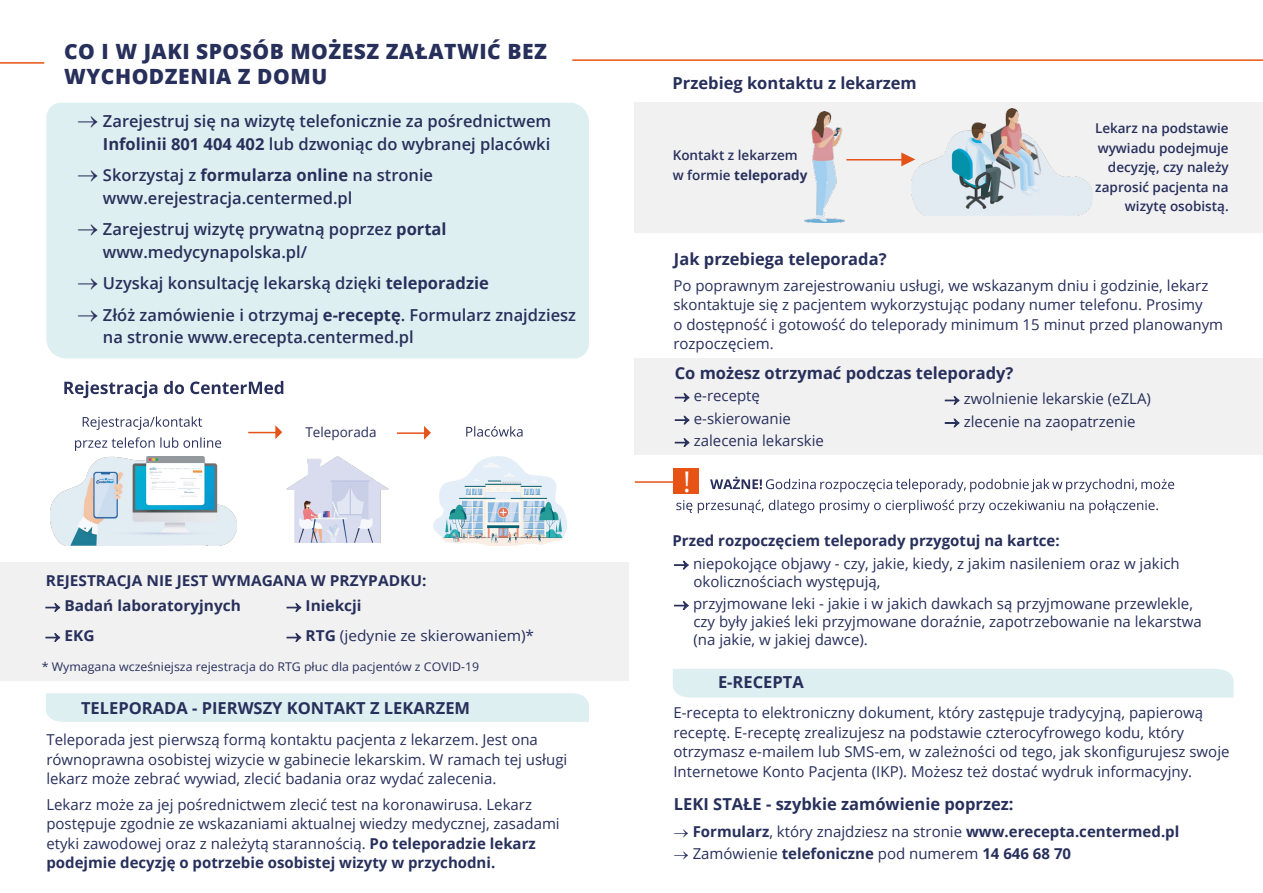
<style>
.page{position:relative;width:1263px;height:893px;background:#fff}
.page>*{position:absolute;margin:0;border:0;box-sizing:border-box;transform-origin:0 0}
.t1{font:28.5px "Open Sans";color:#fff}
.t2{font:800 21px/25.2px "Open Sans";letter-spacing:.025em;color:#272f5b}
.t3{font:600 16.5px/22.5px "Open Sans";color:#272f5b}
.t4{font:700 16.5px "Open Sans";color:#272f5b}
.t5{font:15px/19.5px "Open Sans";color:#272f5b}
.t6{font:700 15px "Open Sans";color:#272f5b}
.t7{font:600 13.5px/19.5px "Open Sans";color:#272f5b}
.t8{font:13.5px "Open Sans";color:#272f5b}
.t9{font:12px "Open Sans";color:#272f5b}
.s1{font-weight:700}
.s2{font-weight:400}
</style>
<div class="page">
<div style="left:635px;top:358px;width:628px;height:97px;background:#f1f1f2"></div>
<div style="left:673px;top:669px;width:560px;height:28px;background:#deeff1"></div>
<div style="left:0;top:562px;width:629px;height:118px;background:#f1f1f2"></div>
<div style="left:46px;top:103px;width:543px;height:255px;background:#deeff1"></div>
<hr style="left:572px;top:59px;width:691px;height:2px;background:#e75311">
<svg style="left:64px;top:381px;width:219px;height:17px"></svg>
<hr style="left:0;top:62px;width:44px;height:2px;background:#e75311">
<svg style="left:248px;top:425px;width:34px;height:14px"></svg>
<svg style="left:397px;top:426px;width:34px;height:14px"></svg>
<svg style="left:83px;top:416px;width:119px;height:14px"></svg>
<svg style="left:75px;top:437px;width:146px;height:14px"></svg>
<svg style="left:466px;top:426px;width:56px;height:11px"></svg>
<img style="left:434px;top:457px;width:133px;height:88px">
<img style="left:51px;top:457px;width:186px;height:88px">
<svg style="left:45px;top:603px;width:15px;height:9px"></svg>
<svg style="left:45px;top:633px;width:15px;height:9px"></svg>
<svg style="left:286px;top:603px;width:16px;height:9px"></svg>
<svg style="left:286px;top:633px;width:16px;height:9px"></svg>
<svg style="left:674px;top:393px;width:16px;height:9px"></svg>
<svg style="left:674px;top:415px;width:16px;height:10px"></svg>
<svg style="left:674px;top:438px;width:16px;height:9px"></svg>
<svg style="left:944px;top:396px;width:16px;height:9px"></svg>
<svg style="left:944px;top:418px;width:16px;height:10px"></svg>
<svg style="left:674px;top:560px;width:15px;height:10px"></svg>
<svg style="left:674px;top:601px;width:15px;height:9px"></svg>
<div style="left:634px;top:102px;width:629px;height:131px;background:#f1f1f2"></div>
<img style="left:805px;top:111px;width:39px;height:111px">
<img style="left:911px;top:108px;width:181px;height:108px">
<svg style="left:846px;top:152px;width:69px;height:14px"></svg>
<svg style="left:710px;top:477px;width:464px;height:15px"></svg>
<svg style="left:676px;top:500px;width:482px;height:13px"></svg>
<hr style="left:635px;top:481px;width:45px;height:2px;background:#e65318">
<div style="left:674px;top:469px;width:25px;height:25px;background:#e65314"></div>
<div style="left:46px;top:693px;width:543px;height:29px;background:#deeff1"></div>
<img style="left:286px;top:456px;width:102px;height:87px">
<h2 class="t2" style="left:64px;top:37px;width:484px">CO I W JAKI SPOSÓB MOŻESZ ZAŁATWIĆ BEZ<br>WYCHODZENIA Z DOMU</h2>
<p class="t3" style="left:77px;top:110px;width:475px;text-align:right">→ Zarejestruj się na wizytę telefonicznie za pośrednictwem<br><span class="s1">Infolinii 801 404 402</span> lub dzwoniąc do wybranej placówki</p>
<p class="t3" style="left:103px;top:164px;width:332px;text-indent:-26px">→ Skorzystaj z <span class="s1">formularza online</span> na stronie www.erejestracja.centermed.pl</p>
<p class="t3" style="left:103px;top:218px;width:345px;text-indent:-26px">→ Zarejestruj wizytę prywatną poprzez <span class="s1">portal </span>www.medycynapolska.pl/</p>
<p class="t3" style="left:77px;top:272px;width:413px">→ Uzyskaj konsultację lekarską dzięki <span class="s1">teleporadzie</span></p>
<p class="t3" style="left:103px;top:303px;width:475px;text-indent:-26px">→ Złóż zamówienie i otrzymaj <span class="s1">e-receptę</span>. Formularz znajdziesz na stronie www.erecepta.centermed.pl</p>
<p class="t8" style="left:305px;top:423px;width:73px">Teleporada</p>
<p class="t6" style="left:46px;top:570px;width:382px">REJESTRACJA NIE JEST WYMAGANA W PRZYPADKU:</p>
<p class="t6" style="left:45px;top:595px;width:197px">→ Badań laboratoryjnych</p>
<p class="t6" style="left:45px;top:625px;width:51px">→ EKG</p>
<p class="t6" style="left:287px;top:595px;width:77px">→ Iniekcji</p>
<p class="t5" style="left:287px;top:626px;width:249px">→ <span class="s1">RTG</span> (jedynie ze skierowaniem)*</p>
<p class="t9" style="left:42px;top:658px;width:439px">* Wymagana wcześniejsza rejestracja do RTG płuc dla pacjentów z COVID-19</p>
<p class="t4" style="left:81px;top:697px;width:390px">TELEPORADA - PIERWSZY KONTAKT Z LEKARZEM</p>
<p class="t5" style="left:46px;top:730px;width:522px">Teleporada jest pierwszą formą kontaktu pacjenta z lekarzem. Jest ona równoprawna osobistej wizycie w gabinecie lekarskim. W ramach tej usługi lekarz może zebrać wywiad, zlecić badania oraz wydać zalecenia.</p>
<p class="t5" style="left:46px;top:794px;width:515px">Lekarz może za jej pośrednictwem zlecić test na koronawirusa. Lekarz postępuje zgodnie ze wskazaniami aktualnej wiedzy medycznej, zasadami etyki zawodowej oraz z należytą starannością. <span class="s1">Po teleporadzie lekarz podejmie decyzję o potrzebie osobistej wizyty w przychodni.</span></p>
<p class="t4" style="left:672px;top:72px;width:246px">Przebieg kontaktu z lekarzem</p>
<p class="t7" style="left:673px;top:145px;width:136px">Kontakt z lekarzem w formie <span class="s1">teleporady</span></p>
<p class="t4" style="left:674px;top:248px;width:214px">Jak przebiega teleporada?</p>
<p class="t7" style="left:1095px;top:118px;width:135px;text-align:right">Lekarz na podstawie wywiadu podejmuje decyzję, czy należy zaprosić pacjenta na wizytę osobistą.</p>
<p class="t5" style="left:673px;top:275px;width:551px">Po poprawnym zarejestrowaniu usługi, we wskazanym dniu i godzinie, lekarz skontaktuje się z pacjentem wykorzystując podany numer telefonu. Prosimy<br>o dostępność i gotowość do teleporady minimum 15 minut przed planowanym rozpoczęciem.</p>
<p class="t4" style="left:675px;top:361px;width:340px">Co możesz otrzymać podczas teleporady?</p>
<p class="t5" style="left:675px;top:386px;width:87px">→ e-receptę</p>
<p class="t5" style="left:675px;top:408px;width:118px">→ e-skierowanie</p>
<p class="t5" style="left:675px;top:431px;width:151px">→ zalecenia lekarskie</p>
<p class="t5" style="left:945px;top:388px;width:208px">→ zwolnienie lekarskie (eZLA)</p>
<p class="t5" style="left:945px;top:411px;width:192px">→ zlecenie na zaopatrzenie</p>
<h1 class="t1" style="left:683px;top:462px;width:9px">!</h1>
<p class="t6" style="left:672px;top:530px;width:389px">Przed rozpoczęciem teleporady przygotuj na kartce:</p>
<p class="t5" style="left:693px;top:554px;width:488px;line-height:18px;text-indent:-20px">→ niepokojące objawy - czy, jakie, kiedy, z jakim nasileniem oraz w jakich okolicznościach występują,</p>
<p class="t5" style="left:693px;top:594px;width:510px;line-height:18px;text-indent:-20px">→ przyjmowane leki - jakie i w jakich dawkach są przyjmowane przewlekle, czy były jakieś leki przyjmowane doraźnie, zapotrzebowanie na lekarstwa (na jakie, w jakiej dawce).</p>
<p class="t4" style="left:718px;top:670px;width:87px">E-RECEPTA</p>
<p class="t5" style="left:673px;top:702px;width:558px">E-recepta to elektroniczny dokument, który zastępuje tradycyjną, papierową receptę. E-receptę zrealizujesz na podstawie czterocyfrowego kodu, który otrzymasz e-mailem lub SMS-em, w zależności od tego, jak skonfigurujesz swoje Internetowe Konto Pacjenta (IKP). Możesz też dostać wydruk informacyjny.</p>
<p class="t4" style="left:674px;top:792px;width:341px">LEKI STAŁE - szybkie zamówienie poprzez:</p>
<p class="t6" style="left:674px;top:821px;width:507px">→ Formularz<span class="s2">, który znajdziesz na stronie</span> www.erecepta.centermed.pl</p>
<p class="t6" style="left:674px;top:843px;width:399px">→ <span class="s2">Zamówienie</span> telefoniczne <span class="s2">pod numerem</span> 14 646 68 70</p>
</div>
